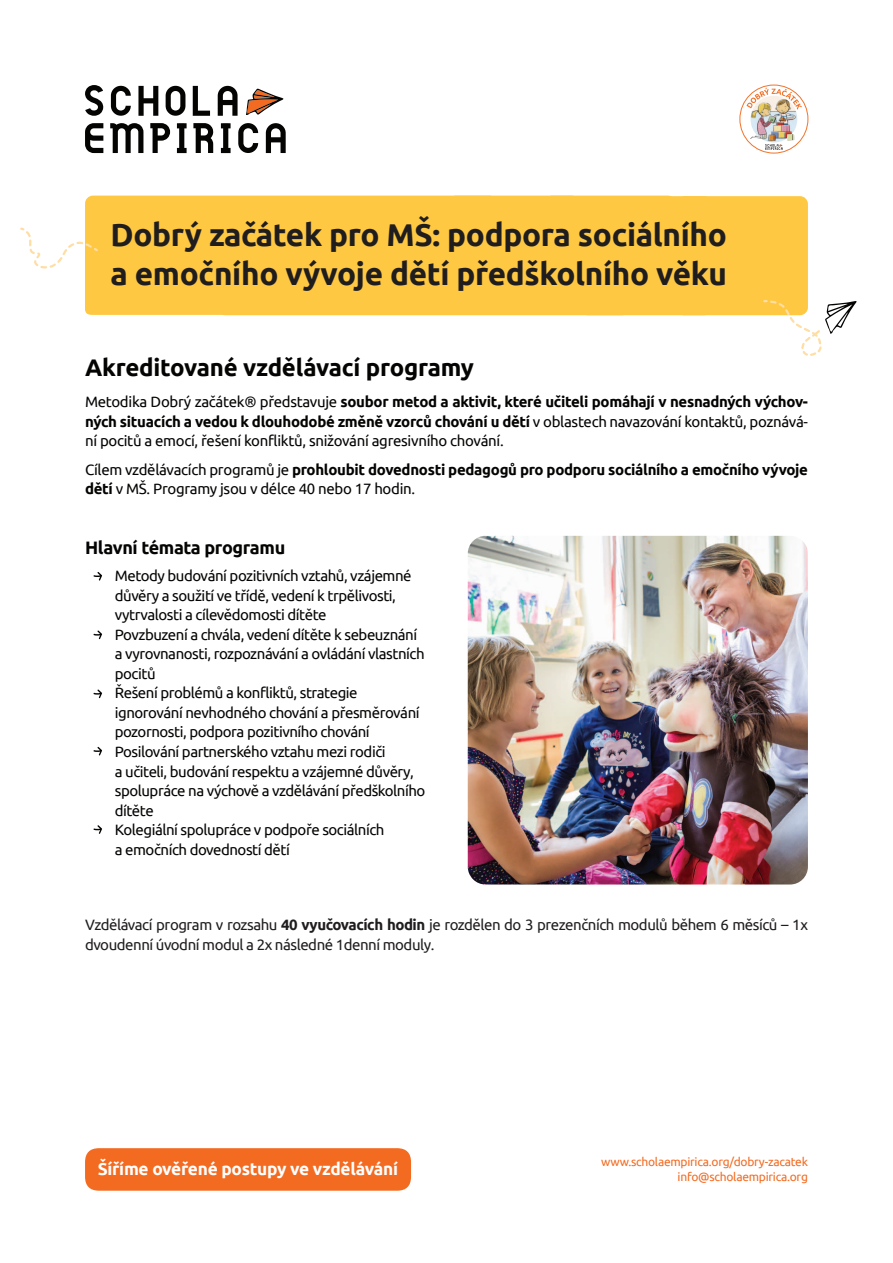
<style>
.page{position:relative;width:893px;height:1263px;background:#fff}
.page>*{position:absolute;margin:0;border:0;box-sizing:border-box;transform-origin:0 0}
.t1{font:700 31.5px/39px "Ubuntu";letter-spacing:-.01em;color:#201d1e}
.t2{font:700 24px "Ubuntu";letter-spacing:-.01em;color:#040503}
.t3{font:700 18px "Ubuntu";letter-spacing:-.02em;color:#040503}
.t4{font:700 17.25px "Ubuntu";letter-spacing:-.015em;color:#fff}
.t5{font:15px/19.5px "Ubuntu";letter-spacing:-.03em;color:#040503;text-align:justify}
.t6{font:15px/19.5px "Ubuntu";letter-spacing:-.03em;color:#201d1e}
.t7{font:700 15px/19.5px "Ubuntu";letter-spacing:-.02em;color:#040503}
.t8{font:12px/15px "Ubuntu";letter-spacing:-.02em;color:#f36b21;text-align:right}
.s1{font-weight:700}
.s2{font-weight:400}
</style>
<div class="page">
<img style="left:750px;top:96px;width:47px;height:46px;border-radius:23px">
<svg style="left:750px;top:134px;width:44px;height:16px"></svg>
<svg style="left:746px;top:88px;width:56px;height:22px"></svg>
<div style="left:739px;top:85px;width:69px;height:68px;border:1px solid #f2732a;border-radius:50%"></div>
<svg style="left:20px;top:196px;width:837px;height:160px"></svg>
<svg style="left:94px;top:572px;width:8px;height:8px"></svg>
<svg style="left:94px;top:747px;width:8px;height:8px"></svg>
<svg style="left:94px;top:689px;width:8px;height:9px"></svg>
<svg style="left:85px;top:85px;width:201px;height:68px"></svg>
<svg style="left:94px;top:630px;width:8px;height:9px"></svg>
<svg style="left:94px;top:825px;width:8px;height:9px"></svg>
<img style="left:468px;top:536px;width:340px;height:348px">
<div style="left:85px;top:1148px;width:326px;height:43px;background:#f36b21;border-radius:14px"></div>
<h1 class="t1" style="left:111px;top:214px;width:618px">Dobrý začátek pro MŠ: podpora sociálního a emočního vývoje dětí předškolního věku</h1>
<h2 class="t2" style="left:85px;top:353px;width:390px">Akreditované vzdělávací programy</h2>
<p class="t5" style="left:85px;top:392px;width:724px">Metodika Dobrý začátek® představuje <span class="s1">soubor metod a aktivit, které učiteli pomáhají v nesnadných výchov&shy;ných situacích a vedou k dlouhodobé změně vzorců chování u dětí</span> v oblastech navazování kontaktů, poznává&shy;ní pocitů a emocí, řešení konfliktů, snižování agresivního chování.</p>
<p class="t7" style="left:85px;top:459px;width:724px"><span class="s2">Cílem vzdělávacích programů je</span> prohloubit dovednosti pedagogů pro podporu sociálního a emočního vývoje dětí <span class="s2">v MŠ. Programy jsou v délce 40 nebo 17 hodin.</span></p>
<p class="t3" style="left:85px;top:537px;width:202px">Hlavní témata programu</p>
<p class="t5" style="left:115px;top:566px;width:312px;text-align:left">Metody budování pozitivních vztahů, vzájemné důvěry a soužití ve třídě, vedení k trpělivosti, vytrvalosti a cílevědomosti dítěte<br>Povzbuzení a chvála, vedení dítěte k sebeuznání a vyrovnanosti, rozpoznávání a ovládání vlastních pocitů<br>Řešení problémů a konfliktů, strategie ignorování nevhodného chování a přesměrování pozornosti, podpora pozitivního chování Posilování partnerského vztahu mezi rodiči<br>a učiteli, budování respektu a vzájemné důvěry, spolupráce na výchově a vzdělávání předškolního dítěte<br>Kolegiální spolupráce v podpoře sociálních<br>a emočních dovedností dětí</p>
<p class="t6" style="left:85px;top:915px;width:724px">Vzdělávací program v rozsahu <span class="s1">40 vyučovacích hodin</span> je rozdělen do 3 prezenčních modulů během 6 měsíců – 1x dvoudenní úvodní modul a 2x následné 1denní moduly.</p>
<p class="t4" style="left:98px;top:1158px;width:302px">Šíříme ověřené postupy ve vzdělávání</p>
<p class="t8" style="left:601px;top:1154px;width:208px">www.scholaempirica.org/dobry-zacatek info@scholaempirica.org</p>
</div>
